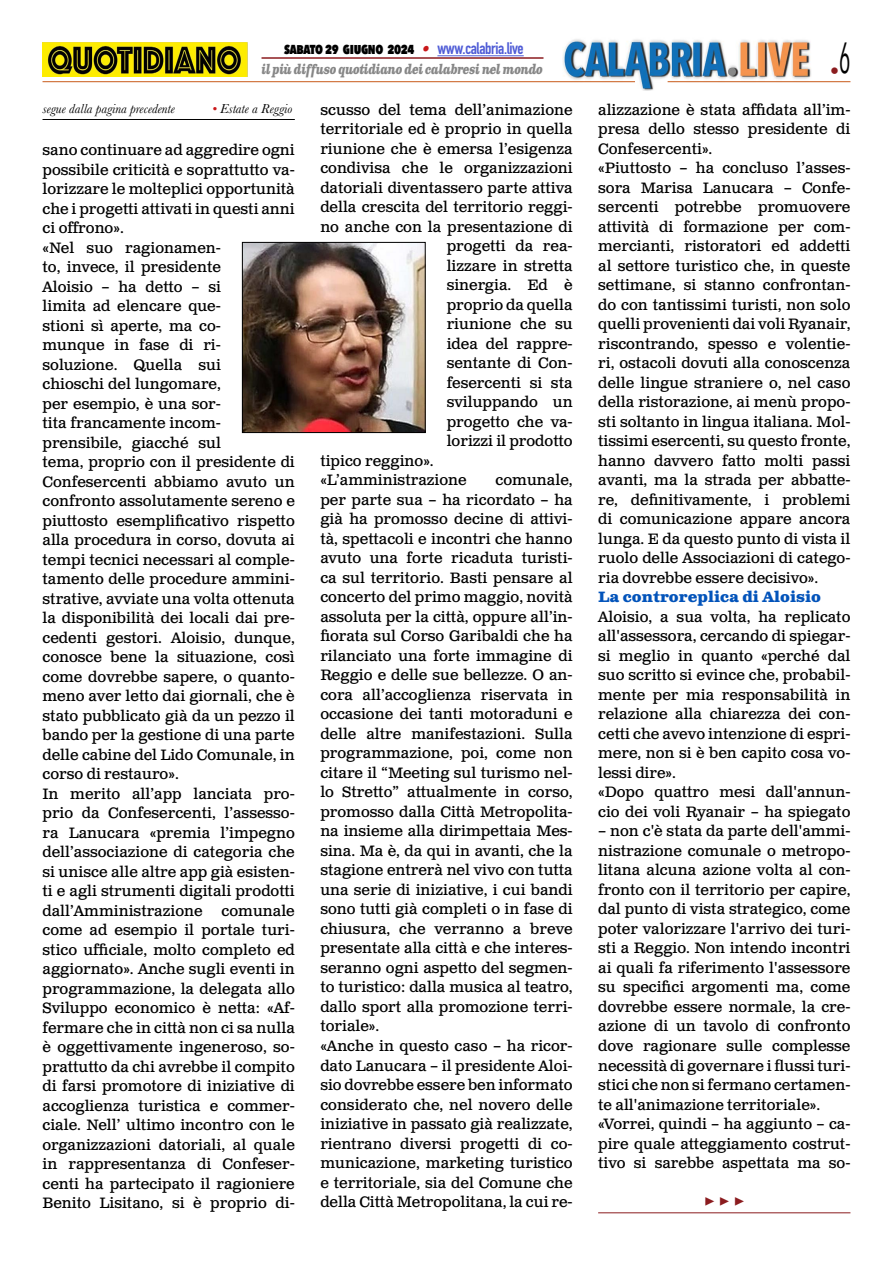
<style>
.page{position:relative;width:893px;height:1263px;background:#fff}
.page>*{position:absolute;margin:0;border:0;box-sizing:border-box;transform-origin:0 0}
.t1{font:700 18px "Minion Pro";color:#8b1c1f}
.t2{font:18px "Avenir Next Condensed";color:#8b1c1f}
.t3{font:15px/19.5px "Clarendon Text Pro";color:#000}
.t4{font:800 15px "Avenir Next Condensed";letter-spacing:-.03em;color:#000;scale:.9 1}
.t5{font:700 15px "Clarendon Text Pro";color:#0253ba}
.t6{font:italic 700 13.5px "Clarendon Text Pro";letter-spacing:-.05em;color:#878787;scale:.79 1}
.t7{font:italic 13.5px "Baskerville";color:#000}
.s1{font-family:"Clarendon Text Pro";font-weight:700;font-style:italic;color:#ca181a}
.s2{font-family:"DIN Condensed";font-weight:700;font-size:16.5px;color:#4f5cd6}
.s3{color:#ca181a}
</style>
<div class="page">
<img style="left:563px;top:39px;width:248px;height:51px">
<hr style="left:43px;top:81px;width:592px;height:1px;background:#c85a19">
<hr style="left:668px;top:81px;width:182px;height:1px;background:#c85a19">
<hr style="left:437px;top:55px;width:87px;height:1px;background:#4f5cd6">
<hr style="left:261px;top:57px;width:282px;height:2px;background:#8b1c1f">
<img style="left:43px;top:42px;width:204px;height:35px">
<hr style="left:598px;top:1212px;width:252px;height:1px;background:#8b1c1f">
<hr style="left:43px;top:119px;width:252px;height:1px;background:#000">
<img style="left:244px;top:244px;width:179px;height:187px">
<div style="left:242px;top:242px;width:183px;height:191px;border:1px solid #000"></div>
<p class="t4" style="left:284px;top:39px;width:268px">SABATO 29 GIUGNO 2024 <span class="s1">•</span> <span class="s2">www.calabria.live</span></p>
<p class="t6" style="left:261px;top:61px;width:358px">il più diffuso quotidiano dei calabresi nel mondo</p>
<p class="t7" style="left:43px;top:100px;width:134px">segue dalla pagina precedente</p>
<p class="t7" style="left:212px;top:100px;width:82px"><span class="s3">•</span> Estate a Reggio</p>
<p class="t3" style="left:43px;top:141px;width:254px">sano continuare ad aggredire ogni possibile criticità e soprattutto va&shy;lorizzare le molteplici opportunità che i progetti attivati in questi anni ci offrono».<br>«Nel suo ragionamen-<br>to, invece, il presidente<br>Aloisio – ha detto – si<br>limita ad elencare que-<br>stioni sì aperte, ma co-<br>munque in fase di ri&shy;soluzione. Quella sui<br>chioschi del lungomare,<br>per esempio, è una sor-<br>tita francamente incom&shy;prensibile, giacché sul<br>tema, proprio con il presidente di<br>Confesercenti abbiamo avuto un confronto assolutamente sereno e piuttosto esemplificativo rispetto alla procedura in corso, dovuta ai tempi tecnici necessari al comple&shy;tamento delle procedure ammini&shy;strative, avviate una volta ottenuta la disponibilità dei locali dai pre&shy;cedenti gestori. Aloisio, dunque, conosce bene la situazione, così come dovrebbe sapere, o quanto&shy;meno aver letto dai giornali, che è stato pubblicato già da un pezzo il bando per la gestione di una parte delle cabine del Lido Comunale, in corso di restauro».<br>In merito all’app lanciata pro&shy;prio da Confesercenti, l’assesso&shy;ra Lanucara «premia l’impegno dell’associazione di categoria che si unisce alle altre app già esisten&shy;ti e agli strumenti digitali prodotti dall’Amministrazione</p>
<p class="t3" style="left:43px;top:901px;width:254px;text-align:justify;text-indent:179px">comunale come ad esempio il portale turi&shy;stico ufficiale, molto completo ed aggiornato». Anche sugli eventi in programmazione, la delegata allo Sviluppo economico è netta: «Af&shy;fermare che in città non ci sa nulla è oggettivamente ingeneroso, so&shy;prattutto da chi avrebbe il compito di farsi promotore di iniziative di accoglienza turistica e commer&shy;ciale. Nell’ ultimo incontro con le organizzazioni datoriali, al quale in rappresentanza di Confeser&shy;centi ha partecipato il ragioniere Benito Lisitano, si è proprio di-</p>
<p class="t3" style="left:320px;top:101px;width:254px">scusso del tema dell’animazione</p>
<p class="t3" style="left:320px;top:120px;width:254px">territoriale ed è proprio in quella</p>
<p class="t3" style="left:320px;top:140px;width:254px">riunione che è emersa l’esigenza</p>
<p class="t3" style="left:320px;top:159px;width:254px">condivisa che le organizzazioni</p>
<p class="t3" style="left:320px;top:179px;width:254px">datoriali diventassero parte attiva</p>
<p class="t3" style="left:320px;top:198px;width:254px">della crescita del territorio reggi-</p>
<p class="t3" style="left:320px;top:218px;width:254px">no anche con la presentazione di</p>
<p class="t3" style="left:447px;top:237px;width:127px">progetti da rea-</p>
<p class="t3" style="left:447px;top:257px;width:127px">lizzare in stretta</p>
<p class="t3" style="left:447px;top:276px;width:127px">sinergia. Ed è</p>
<p class="t3" style="left:447px;top:296px;width:127px">proprio da quella</p>
<p class="t3" style="left:447px;top:315px;width:127px">riunione che su</p>
<p class="t3" style="left:447px;top:335px;width:127px">idea del rappre-</p>
<p class="t3" style="left:447px;top:354px;width:127px">sentante di Con-</p>
<p class="t3" style="left:447px;top:374px;width:127px">fesercenti si sta</p>
<p class="t3" style="left:447px;top:393px;width:127px">sviluppando un</p>
<p class="t3" style="left:447px;top:413px;width:127px">progetto che va-</p>
<p class="t3" style="left:447px;top:432px;width:127px">lorizzi il prodotto</p>
<p class="t3" style="left:320px;top:452px;width:115px">tipico reggino».</p>
<p class="t3" style="left:320px;top:471px;width:148px">«L’amministrazione</p>
<p class="t3" style="left:320px;top:471px;width:254px;text-indent:175px">comunale, per parte sua – ha ricordato – ha già ha promosso decine di attivi&shy;tà, spettacoli e incontri che hanno avuto una forte ricaduta turisti&shy;ca sul territorio. Basti pensare al concerto del primo maggio, novità assoluta per la città, oppure all’in&shy;fiorata sul Corso Garibaldi che ha rilanciato una forte immagine di Reggio e delle sue bellezze. O an&shy;cora all’accoglienza riservata in occasione dei tanti motoraduni e delle altre manifestazioni. Sulla programmazione, poi, come non citare il “Meeting sul turismo nel&shy;lo Stretto” attualmente in corso, promosso dalla Città Metropolita&shy;na insieme alla dirimpettaia Mes&shy;sina. Ma è, da qui in avanti, che la stagione entrerà nel vivo con tutta una serie di iniziative, i cui bandi sono tutti già completi o in fase di chiusura, che verranno a breve presentate alla città e che interes&shy;seranno ogni aspetto del segmen&shy;to turistico: dalla musica al teatro, dallo sport alla promozione terri&shy;toriale».<br>«Anche in questo caso – ha ricor&shy;dato Lanucara – il presidente Aloi&shy;sio dovrebbe essere ben informato considerato che, nel novero delle iniziative in passato già realizzate, rientrano diversi progetti di co&shy;municazione, marketing turistico e territoriale, sia del Comune che della Città Metropolitana, la cui re-</p>
<p class="t2" style="left:830px;top:55px;width:22px">•<sup>6</sup></p>
<p class="t3" style="left:598px;top:101px;width:254px">alizzazione è stata affidata all’im&shy;presa dello stesso presidente di Confesercenti».<br>«Piuttosto – ha concluso l’asses&shy;sora Marisa Lanucara – Confe&shy;sercenti potrebbe promuovere attività di formazione per com&shy;mercianti, ristoratori ed addetti al settore turistico che, in queste settimane, si stanno confrontan&shy;do con tantissimi turisti, non solo quelli provenienti dai voli Ryanair, riscontrando, spesso e volentie&shy;ri, ostacoli dovuti alla conoscenza delle lingue straniere o, nel caso della ristorazione, ai menù propo&shy;sti soltanto in lingua italiana. Mol&shy;tissimi esercenti, su questo fronte, hanno davvero fatto molti passi avanti, ma la strada per abbatte&shy;re, definitivamente, i problemi di comunicazione appare ancora lunga. E da questo punto di vista il ruolo delle Associazioni di catego&shy;ria dovrebbe essere decisivo».</p>
<p class="t5" style="left:598px;top:588px;width:224px">La controreplica di Aloisio</p>
<p class="t3" style="left:598px;top:608px;width:254px">Aloisio, a sua volta, ha replicato all'assessora, cercando di spiegar&shy;si meglio in quanto «perché dal suo scritto si evince che, probabil&shy;mente per mia responsabilità in relazione alla chiarezza dei con&shy;cetti che avevo intenzione di espri&shy;mere, non si è ben capito cosa vo&shy;lessi dire».<br>«Dopo quattro mesi dall'annun&shy;cio dei voli Ryanair – ha spiegato</p>
<p class="t3" style="left:598px;top:822px;width:254px">– non c'è stata da parte dell'ammi&shy;nistrazione comunale o metropo&shy;litana alcuna azione volta al con&shy;fronto con il territorio per capire, dal punto di vista strategico, come poter valorizzare l'arrivo dei turi&shy;sti a Reggio. Non intendo incontri ai quali fa riferimento l'assessore su specifici argomenti ma, come dovrebbe essere normale, la cre&shy;azione di un tavolo di confronto dove ragionare sulle complesse necessità di governare i flussi turi&shy;stici che non si fermano certamen&shy;te all'animazione territoriale». «Vorrei, quindi – ha aggiunto – ca&shy;pire quale atteggiamento costrut&shy;tivo si sarebbe aspettata ma so-</p>
<p class="t1" style="left:704px;top:1188px;width:42px">▶ ▶ ▶</p>
</div>
